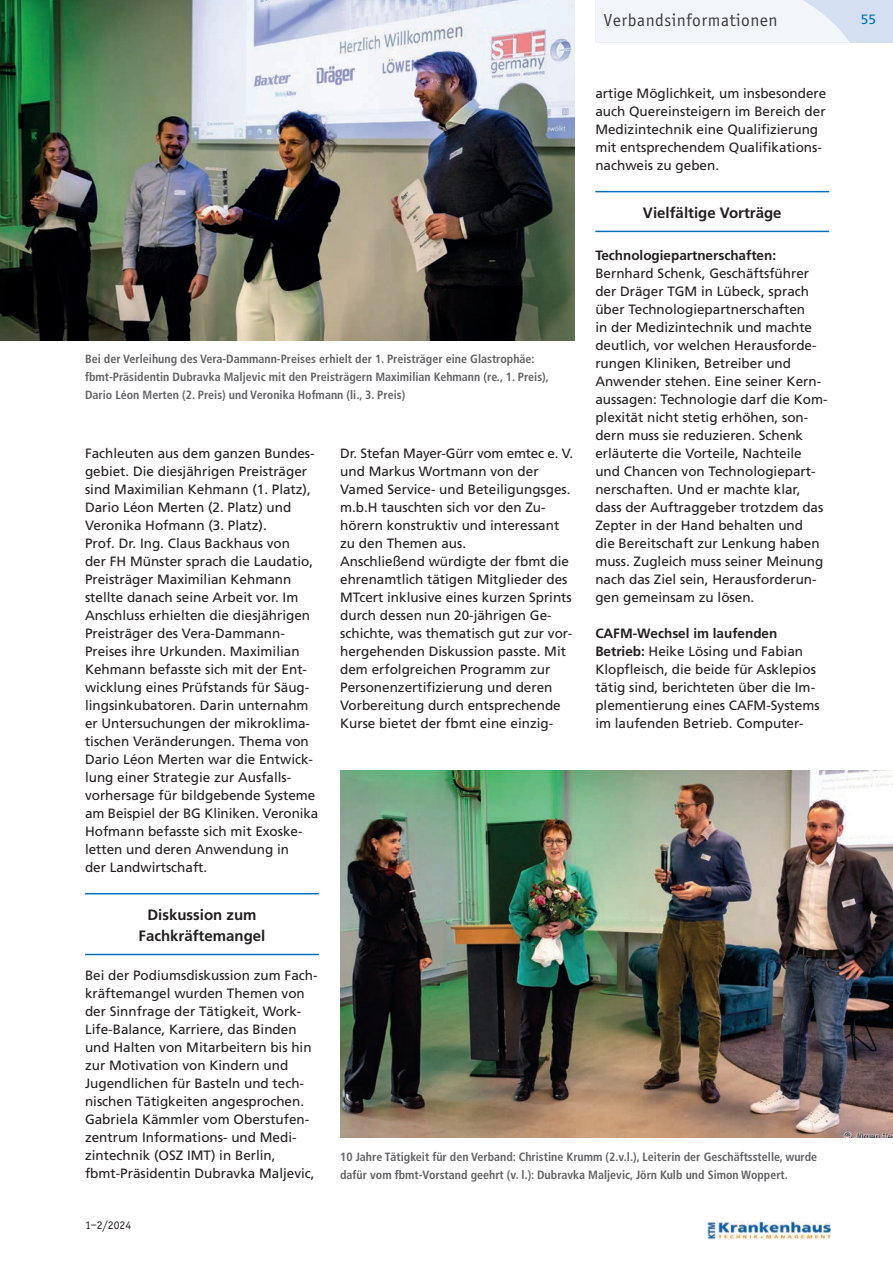
<style>
.page{position:relative;width:893px;height:1263px;background:#fff}
.page>*{position:absolute;margin:0;border:0;box-sizing:border-box;transform-origin:0 0}
.t1{font:18px "Officina Sans";letter-spacing:.03em;color:#3e3e3f}
.t2{font:700 15px/21px "Frutiger";color:#231f20;text-align:center}
.t3{font:13.5px/18px "Frutiger";color:#231f20}
.t4{font:13.5px "Frutiger";color:#0072bc}
.t5{font:700 condensed 12px/18px "Frutiger";color:#636366}
.t6{font:12px "Officina Sans";color:#231f20}
.s1{font-weight:700}
</style>
<div class="page">
<img style="left:708px;top:1222px;width:123px;height:18px">
<hr style="left:85px;top:893px;width:234px;height:1px;background:#0072bc">
<hr style="left:85px;top:954px;width:234px;height:1px;background:#0072bc">
<hr style="left:595px;top:191px;width:234px;height:1px;background:#0072bc">
<hr style="left:595px;top:231px;width:234px;height:1px;background:#0072bc">
<div style="left:595px;top:0;width:298px;height:43px;background:#d4e0f1"></div>
<svg style="left:595px;top:0;width:255px;height:43px;background:#eff3f9"></svg>
<img style="left:0;top:0;width:574px;height:340px">
<img style="left:340px;top:770px;width:553px;height:367px">
<p class="t1" style="left:604px;top:13px;width:175px">Verbandsinformationen</p>
<p class="t4" style="left:861px;top:14px;width:17px">55</p>
<p class="t3" style="left:595px;top:86px;width:233px">artige Möglichkeit, um insbesondere auch Quereinsteigern im Bereich der Medizintechnik eine Qualifizierung mit entsprechendem Qualifikations&shy;nachweis zu geben.</p>
<p class="t2" style="left:643px;top:203px;width:140px">Vielfältige Vorträge</p>
<p class="t3" style="left:595px;top:248px;width:234px"><span class="s1">Technologiepartnerschaften:<br></span>Bernhard Schenk, Geschäftsführer der Dräger TGM in Lübeck, sprach über Technologiepartnerschaften<br>in der Medizintechnik und machte deutlich, vor welchen Herausforde&shy;rungen Kliniken, Betreiber und Anwender stehen. Eine seiner Kern&shy;aussagen: Technologie darf die Kom&shy;plexität nicht stetig erhöhen, son&shy;dern muss sie reduzieren. Schenk erläuterte die Vorteile, Nachteile und Chancen von Technologiepart&shy;nerschaften. Und er machte klar, dass der Auftraggeber trotzdem das Zepter in der Hand behalten und<br>die Bereitschaft zur Lenkung haben muss. Zugleich muss seiner Meinung nach das Ziel sein, Herausforderun&shy;gen gemeinsam zu lösen.</p>
<p class="t3" style="left:595px;top:626px;width:226px"><span class="s1">CAFM-Wechsel im laufenden Betrieb:</span> Heike Lösing und Fabian Klopfleisch, die beide für Asklepios tätig sind, berichteten über die Im - plementierung eines CAFM-Systems im laufenden Betrieb. Computer-</p>
<p class="t5" style="left:85px;top:351px;width:465px">Bei der Verleihung des Vera-Dammann-Preises erhielt der 1. Preisträger eine Glastrophäe: fbmt-Präsidentin Dubravka Maljevic mit den Preisträgern Maximilian Kehmann (re., 1. Preis),<br>Dario Léon Merten (2. Preis) und Veronika Hofmann (li., 3. Preis)</p>
<p class="t3" style="left:340px;top:446px;width:234px">Dr. Stefan Mayer-Gürr vom emtec e. V. und Markus Wortmann von der<br>Vamed Service- und Beteiligungsges. m.b.H tauschten sich vor den Zu - hörern konstruktiv und interessant zu den Themen aus.</p>
<p class="t3" style="left:340px;top:554px;width:234px">Anschließend würdigte der fbmt die ehrenamtlich tätigen Mitglieder des MTcert inklusive eines kurzen Sprints durch dessen nun 20-jährigen Ge - schichte, was thematisch gut zur vor&shy;hergehenden Diskussion passte. Mit dem erfolgreichen Programm zur Personenzertifizierung und deren Vorbereitung durch entsprechende Kurse bietet der fbmt eine einzig -</p>
<p class="t3" style="left:85px;top:446px;width:231px">Fachleuten aus dem ganzen Bundes&shy;gebiet. Die diesjährigen Preisträger sind Maximilian Kehmann (1. Platz), Dario Léon Merten (2. Platz) und Veronika Hofmann (3. Platz).</p>
<p class="t3" style="left:85px;top:536px;width:235px">Prof. Dr. Ing. Claus Backhaus von<br>der FH Münster sprach die Laudatio, Preisträger Maximilian Kehmann stellte danach seine Arbeit vor. Im Anschluss erhielten die diesjährigen Preisträger des Vera-Dammann-Preises ihre Urkunden. Maximilian Kehmann befasste sich mit der Ent&shy;wicklung eines Prüfstands für Säug&shy;lingsinkubatoren. Darin unternahm er Unter suchungen der mikroklima&shy;tischen Veränderungen. Thema von Dario Léon Merten war die Entwick&shy;lung einer Strategie zur Ausfalls - vorher sage für bildgebende Systeme am Beispiel der BG Kliniken. Veronika Hofmann befasste sich mit Exoske&shy;letten und deren Anwendung in<br>der Landwirtschaft.</p>
<p class="t2" style="left:139px;top:905px;width:128px">Diskussion zum<br>Fachkräftemangel</p>
<p class="t3" style="left:85px;top:968px;width:234px">Bei der Podiumsdiskussion zum Fach&shy;kräftemangel wurden Themen von der Sinnfrage der Tätigkeit, Work-Life-Balance, Karriere, das Binden und Halten von Mitarbeitern bis hin zur Motivation von Kindern und Jugendlichen für Basteln und tech - nischen Tätigkeiten angesprochen.<br>Gabriela Kämmler vom Oberstufen&shy;zentrum Informations- und Medi - zintechnik (OSZ IMT) in Berlin, fbmt-Präsidentin Dubravka Maljevic,</p>
<p class="t5" style="left:340px;top:1149px;width:479px">10 Jahre Tätigkeit für den Verband: Christine Krumm (2.v.l.), Leiterin der Geschäftsstelle, wurde dafür vom fbmt-Vorstand geehrt (v. l.): Dubravka Maljevic, Jörn Kulb und Simon Woppert.</p>
<p class="t6" style="left:85px;top:1221px;width:48px">1–2/2024</p>
</div>
